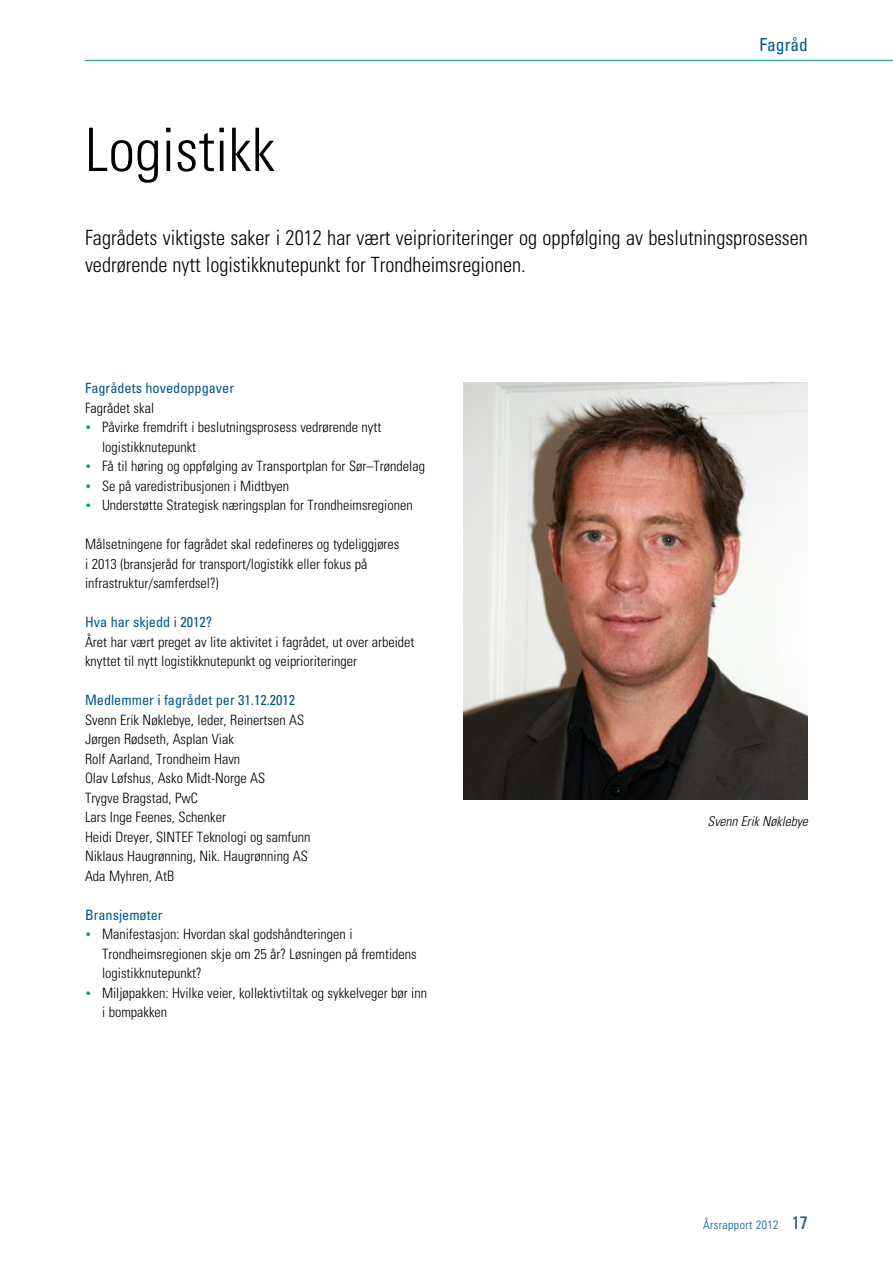
<style>
.page{position:relative;width:893px;height:1263px;background:#fff}
.page>*{position:absolute;margin:0;border:0;box-sizing:border-box;transform-origin:0 0}
.t1{font:300 condensed 60px "Univers LT Std";color:#000}
.t2{font:300 condensed 21px/27px "Univers LT Std";color:#000}
.t3{font:condensed 18px "Univers LT Std";color:#00568d}
.t4{font:300 condensed 14.25px/19.5px "Univers LT Std";color:#000}
.t5{font:condensed 14.25px "Univers LT Std";color:#00568d}
.t6{font:italic 300 condensed 13.5px "Univers LT Std";color:#000}
.t7{font:300 condensed 12px "Univers LT Std";letter-spacing:.03em;color:#00568d}
.s1{font-size:10.5px;color:#00a177}
.s2{font-weight:400;font-size:18px}
</style>
<div class="page">
<img style="left:463px;top:383px;width:345px;height:416px">
<hr style="left:85px;top:60px;width:808px;height:1px;background:#00a177">
<h1 class="t1" style="left:85px;top:114px;width:191px">Logistikk</h1>
<p class="t3" style="left:759px;top:33px;width:50px">Fagråd</p>
<h2 class="t2" style="left:85px;top:224px;width:724px">Fagrådets viktigste saker i 2012 har vært veiprioriteringer og oppfølging av beslutningsprosessen vedrørende nytt logistikknutepunkt for Trondheimsregionen.</h2>
<p class="t5" style="left:85px;top:379px;width:151px">Fagrådets hovedoppgaver</p>
<p class="t4" style="left:85px;top:398px;width:71px">Fagrådet skal</p>
<p class="t4" style="left:102px;top:417px;width:281px;text-indent:-17px"><span class="s1">•</span> Påvirke fremdrift i beslutningsprosess vedrørende nytt logistikknutepunkt</p>
<p class="t4" style="left:85px;top:456px;width:341px"><span class="s1">•</span> Få til høring og oppfølging av Transportplan for Sør–Trøndelag</p>
<p class="t4" style="left:85px;top:476px;width:206px"><span class="s1">•</span> Se på varedistribusjonen i Midtbyen</p>
<p class="t4" style="left:85px;top:495px;width:329px"><span class="s1">•</span> Understøtte Strategisk næringsplan for Trondheimsregionen</p>
<p class="t4" style="left:85px;top:534px;width:316px">Målsetningene for fagrådet skal redefineres og tydeliggjøres i 2013 (bransjeråd for transport/logistikk eller fokus på infrastruktur/samferdsel?)</p>
<p class="t5" style="left:85px;top:613px;width:129px">Hva har skjedd i 2012?</p>
<p class="t4" style="left:85px;top:632px;width:331px">Året har vært preget av lite aktivitet i fagrådet, ut over arbeidet knyttet til nytt logistikknutepunkt og veiprioriteringer</p>
<p class="t5" style="left:85px;top:691px;width:212px">Medlemmer i fagrådet per 31.12.2012</p>
<p class="t4" style="left:85px;top:710px;width:227px">Svenn Erik Nøklebye, leder, Reinertsen AS<br>Jørgen Rødseth, Asplan Viak<br>Rolf Aarland, Trondheim Havn<br>Olav Løfshus, Asko Midt-Norge AS<br>Trygve Bragstad, PwC<br>Lars Inge Feenes, Schenker<br>Heidi Dreyer, SINTEF Teknologi og samfunn<br>Niklaus Haugrønning, Nik. Haugrønning AS<br>Ada Myhren, AtB</p>
<p class="t5" style="left:85px;top:905px;width:79px">Bransjemøter</p>
<p class="t4" style="left:102px;top:924px;width:316px;text-indent:-17px"><span class="s1">•</span> Manifestasjon: Hvordan skal godshåndteringen i<br>Trondheimsregionen skje om 25 år? Løsningen på fremtidens logistikknutepunkt?</p>
<p class="t4" style="left:102px;top:983px;width:327px;text-indent:-17px"><span class="s1">•</span> Miljøpakken: Hvilke veier, kollektivtiltak og sykkelveger bør inn i bompakken</p>
<p class="t6" style="left:708px;top:813px;width:102px">Svenn Erik Nøklebye</p>
<p class="t7" style="left:703px;top:1218px;width:106px">Årsrapport 2012 <span class="s2">17</span></p>
</div>
